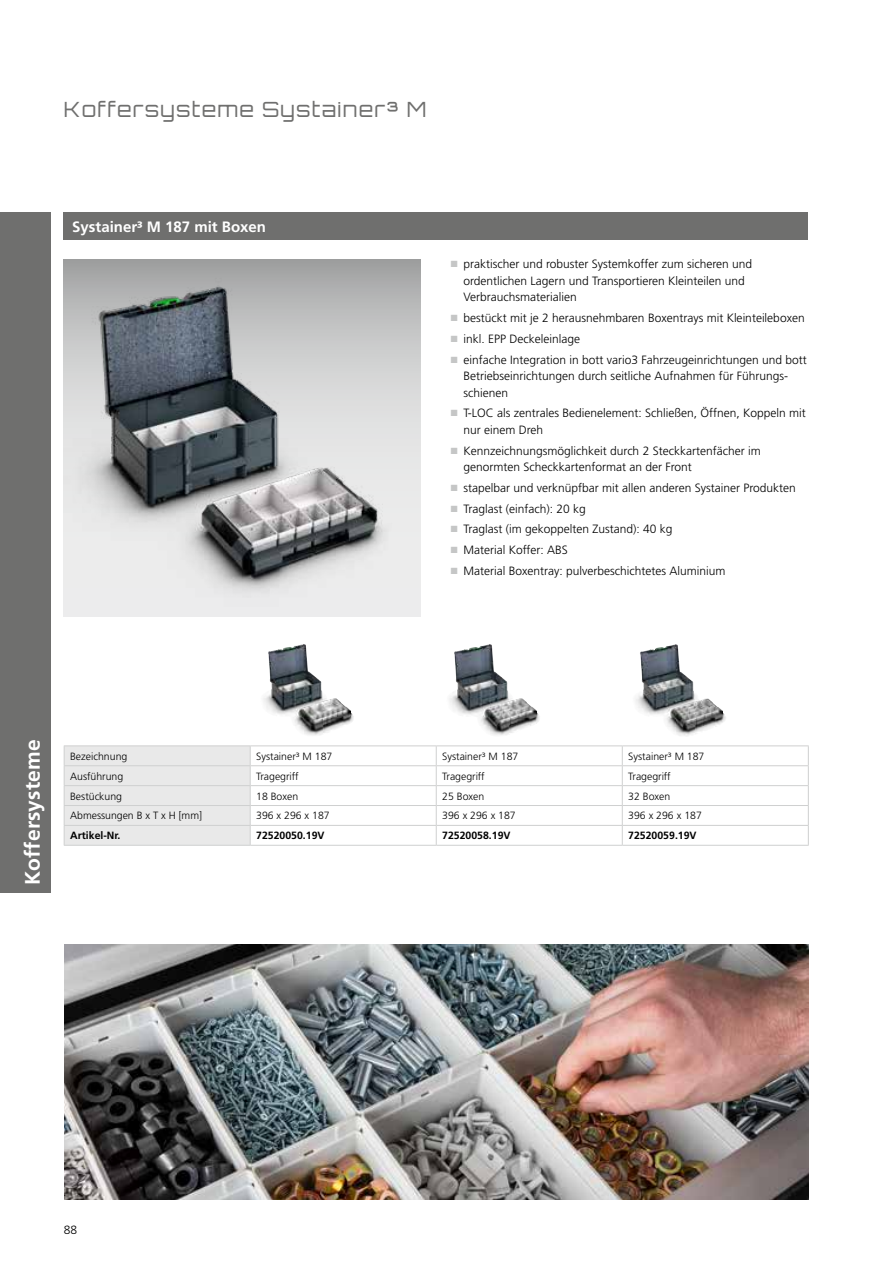
<style>
.page{position:relative;width:893px;height:1263px;background:#fff}
.page>*{position:absolute;margin:0;border:0;box-sizing:border-box;transform-origin:0 0}
.t1{font:300 21px "Orbitron CE";letter-spacing:.06em;color:#6f6f6e}
.t2{font:700 21px "Frutiger LT Pro";letter-spacing:.01em;color:#fff}
.t3{font:700 15px "Frutiger LT Pro";color:#fff}
.t4{font:300 12px/16.5px "Frutiger LT Pro";color:#000}
.t5{font:300 10.5px "Frutiger LT Pro";color:#000}
.t6{font:700 10.5px "Frutiger LT Pro";color:#000}
.s1{color:#c5c6c6}
</style>
<div class="page">
<img style="left:64px;top:259px;width:357px;height:358px">
<img style="left:65px;top:944px;width:744px;height:255px">
<div style="left:0;top:213px;width:51px;height:680px;background:#6f6f6e"></div>
<hr style="left:64px;top:745px;width:186px;height:1px;background:#cfd0d0">
<hr style="left:250px;top:745px;width:186px;height:1px;background:#cfd0d0">
<hr style="left:436px;top:745px;width:186px;height:1px;background:#cfd0d0">
<hr style="left:622px;top:745px;width:187px;height:1px;background:#cfd0d0">
<hr style="left:250px;top:765px;width:186px;height:1px;background:#cfd0d0">
<hr style="left:436px;top:765px;width:186px;height:1px;background:#cfd0d0">
<hr style="left:622px;top:765px;width:187px;height:1px;background:#cfd0d0">
<hr style="left:250px;top:785px;width:186px;height:1px;background:#cfd0d0">
<hr style="left:436px;top:785px;width:186px;height:1px;background:#cfd0d0">
<hr style="left:622px;top:785px;width:187px;height:1px;background:#cfd0d0">
<hr style="left:250px;top:805px;width:186px;height:1px;background:#cfd0d0">
<hr style="left:436px;top:805px;width:186px;height:1px;background:#cfd0d0">
<hr style="left:622px;top:805px;width:187px;height:1px;background:#cfd0d0">
<hr style="left:64px;top:845px;width:186px;height:1px;background:#cfd0d0">
<hr style="left:250px;top:825px;width:186px;height:1px;background:#cfd0d0">
<div style="left:64px;top:746px;width:187px;height:99px;background:#e9e9e9"></div>
<hr style="left:250px;top:845px;width:186px;height:1px;background:#cfd0d0">
<hr style="left:436px;top:825px;width:186px;height:1px;background:#cfd0d0">
<svg style="left:436px;top:746px;width:1px;height:99px"></svg>
<hr style="left:436px;top:845px;width:186px;height:1px;background:#cfd0d0">
<hr style="left:622px;top:825px;width:187px;height:1px;background:#cfd0d0">
<svg style="left:622px;top:746px;width:1px;height:99px"></svg>
<svg style="left:808px;top:746px;width:1px;height:99px"></svg>
<hr style="left:622px;top:845px;width:187px;height:1px;background:#cfd0d0">
<img style="left:268px;top:644px;width:35px;height:43px">
<img style="left:454px;top:644px;width:35px;height:43px">
<img style="left:640px;top:644px;width:35px;height:43px">
<div style="left:64px;top:213px;width:744px;height:27px;background:#6f6f6e"></div>
<h1 class="t1" style="left:64px;top:97px;width:364px">Koffersysteme Systainer³ M</h1>
<p class="t3" style="left:72px;top:218px;width:195px">Systainer³ M 187 mit Boxen</p>
<p class="t4" style="left:463px;top:256px;width:290px;text-indent:-13px"><span class="s1">■</span> praktischer und robuster Systemkoffer zum sicheren und ordentlichen Lagern und Transportieren Kleinteilen und<br>Verbrauchsmaterialien</p>
<p class="t4" style="left:451px;top:310px;width:355px"><span class="s1">■</span> bestückt mit je 2 herausnehmbaren Boxentrays mit Kleinteileboxen</p>
<p class="t4" style="left:451px;top:331px;width:131px"><span class="s1">■</span> inkl. EPP Deckeleinlage</p>
<p class="t4" style="left:463px;top:351px;width:345px;text-indent:-13px"><span class="s1">■</span> einfache Integration in bott vario3 Fahrzeugeinrichtungen und bott<br>Betriebseinrichtungen durch seitliche Aufnahmen für Führungs&shy;schienen</p>
<p class="t4" style="left:463px;top:405px;width:344px;text-indent:-13px"><span class="s1">■</span> T-LOC als zentrales Bedienelement: Schließen, Öffnen, Koppeln mit nur einem Dreh</p>
<p class="t4" style="left:463px;top:442px;width:299px;text-indent:-13px"><span class="s1">■</span> Kennzeichnungsmöglichkeit durch 2 Steckkartenfächer im genormten Scheckkartenformat an der Front</p>
<p class="t4" style="left:451px;top:480px;width:347px"><span class="s1">■</span> stapelbar und verknüpfbar mit allen anderen Systainer Produkten</p>
<p class="t4" style="left:451px;top:500px;width:137px"><span class="s1">■</span> Traglast (einfach): 20 kg</p>
<p class="t4" style="left:451px;top:521px;width:223px"><span class="s1">■</span> Traglast (im gekoppelten Zustand): 40 kg</p>
<p class="t4" style="left:451px;top:542px;width:119px"><span class="s1">■</span> Material Koffer: ABS</p>
<p class="t4" style="left:451px;top:563px;width:276px"><span class="s1">■</span> Material Boxentray: pulverbeschichtetes Aluminium</p>
<h1 class="t2" style="left:20px;top:885px;width:147px;rotate:-90deg">Koffersysteme</h1>
<p class="t5" style="left:70px;top:750px;width:59px">Bezeichnung</p>
<p class="t5" style="left:256px;top:750px;width:78px">Systainer³ M 187</p>
<p class="t5" style="left:442px;top:750px;width:78px">Systainer³ M 187</p>
<p class="t5" style="left:628px;top:750px;width:78px">Systainer³ M 187</p>
<p class="t5" style="left:70px;top:770px;width:55px">Ausführung</p>
<p class="t5" style="left:256px;top:770px;width:44px">Tragegriff</p>
<p class="t5" style="left:442px;top:770px;width:44px">Tragegriff</p>
<p class="t5" style="left:628px;top:770px;width:44px">Tragegriff</p>
<p class="t5" style="left:70px;top:790px;width:53px">Bestückung</p>
<p class="t5" style="left:256px;top:790px;width:44px">18 Boxen</p>
<p class="t5" style="left:442px;top:790px;width:44px">25 Boxen</p>
<p class="t5" style="left:628px;top:790px;width:44px">32 Boxen</p>
<p class="t5" style="left:70px;top:810px;width:133px">Abmessungen B x T x H [mm]</p>
<p class="t5" style="left:256px;top:810px;width:75px">396 x 296 x 187</p>
<p class="t5" style="left:442px;top:810px;width:75px">396 x 296 x 187</p>
<p class="t5" style="left:628px;top:810px;width:75px">396 x 296 x 187</p>
<p class="t6" style="left:70px;top:829px;width:52px">Artikel-Nr.</p>
<p class="t6" style="left:256px;top:829px;width:70px">72520050.19V</p>
<p class="t6" style="left:442px;top:829px;width:70px">72520058.19V</p>
<p class="t6" style="left:628px;top:829px;width:70px">72520059.19V</p>
<p class="t4" style="left:64px;top:1221px;width:15px">88</p>
</div>
